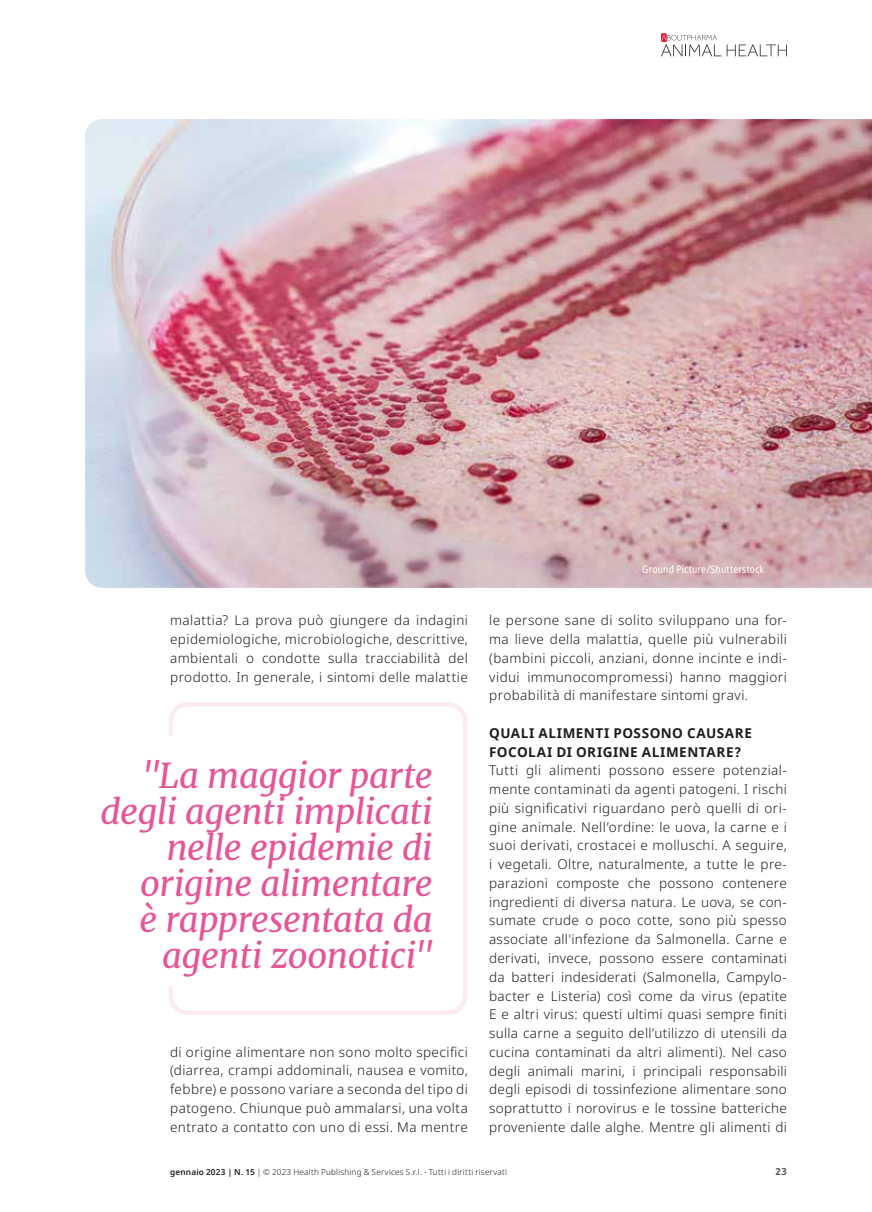
<style>
.page{position:relative;width:872px;height:1212px;background:#fff}
.page>*{position:absolute;margin:0;border:0;box-sizing:border-box;transform-origin:0 0}
.t1{font:italic 34.5px/36px "Merriweather";letter-spacing:-.015em;color:#e65598;text-align:right}
.t2{font:300 13.5px/18.8px "Noto Sans";letter-spacing:.03em;color:#1d1d1b;text-align:justify}
.t3{font:700 13.5px/18.8px "Noto Sans";letter-spacing:.04em;color:#1d1d1b}
.t4{font:condensed 10.5px "Noto Sans";letter-spacing:.02em;color:#fff}
.t5{font:700 9.75px "Noto Sans";color:#575756}
.t6{font:300 8.25px "Noto Sans";letter-spacing:.025em;color:#1d1d1b}
.s1{font-weight:600}
</style>
<div class="page">
<svg style="left:661px;top:33px;width:126px;height:23px"></svg>
<div style="left:168px;top:702px;width:299px;height:313px;border:4px solid #fcebf3;border-radius:17px"></div>
<div style="left:100px;top:736px;width:333px;height:250px;background:#fff"></div>
<img style="left:85px;top:119px;width:787px;height:469px">
<p class="t2" style="left:170px;top:611px;width:299px">malattia? La prova può giungere da indagini epidemiologiche, microbiologiche, descrittive, ambientali o condotte sulla tracciabilità del prodotto. In generale, i sintomi delle malattie</p>
<h1 class="t1" style="left:100px;top:756px;width:334px">"La maggior parte degli agenti implicati nelle epidemie di origine alimentare<br>è rappresentata da agenti zoonotici"</h1>
<p class="t2" style="left:170px;top:1043px;width:299px">di origine alimentare non sono molto specifici (diarrea, crampi addominali, nausea e vomito, febbre) e possono variare a seconda del tipo di patogeno. Chiunque può ammalarsi, una volta entrato a contatto con uno di essi. Ma mentre</p>
<p class="t4" style="left:642px;top:561px;width:124px">Ground Picture/Shutterstock</p>
<p class="t2" style="left:489px;top:611px;width:299px">le persone sane di solito sviluppano una for&shy;ma lieve della malattia, quelle più vulnerabili (bambini piccoli, anziani, donne incinte e indi&shy;vidui immunocompromessi) hanno maggiori probabilità di manifestare sintomi gravi.</p>
<p class="t3" style="left:489px;top:724px;width:264px">QUALI ALIMENTI POSSONO CAUSARE<br>FOCOLAI DI ORIGINE ALIMENTARE?</p>
<p class="t2" style="left:489px;top:761px;width:299px">Tutti gli alimenti possono essere potenzial&shy;mente contaminati da agenti patogeni. I rischi più significativi riguardano però quelli di ori&shy;gine animale. Nell’ordine: le uova, la carne e i suoi derivati, crostacei e molluschi. A seguire, i vegetali. Oltre, naturalmente, a tutte le pre&shy;parazioni composte che possono contenere ingredienti di diversa natura. Le uova, se con&shy;sumate crude o poco cotte, sono più spesso associate all'infezione da Salmonella. Carne e derivati, invece, possono essere contaminati da batteri indesiderati (Salmonella, Campylo&shy;bacter e Listeria) così come da virus (epatite E e altri virus: questi ultimi quasi sempre finiti sulla carne a seguito dell’utilizzo di utensili da cucina contaminati da altri alimenti). Nel caso degli animali marini, i principali responsabili degli episodi di tossinfezione alimentare sono soprattutto i norovirus e le tossine batteriche proveniente dalle alghe. Mentre gli alimenti di</p>
<p class="t6" style="left:170px;top:1166px;width:338px"><span class="s1">gennaio 2023 | N. 15</span> | © 2023 Health Publishing &amp; Services S.r.l. - Tutti i diritti riservati</p>
<p class="t5" style="left:775px;top:1164px;width:13px">23</p>
</div>
